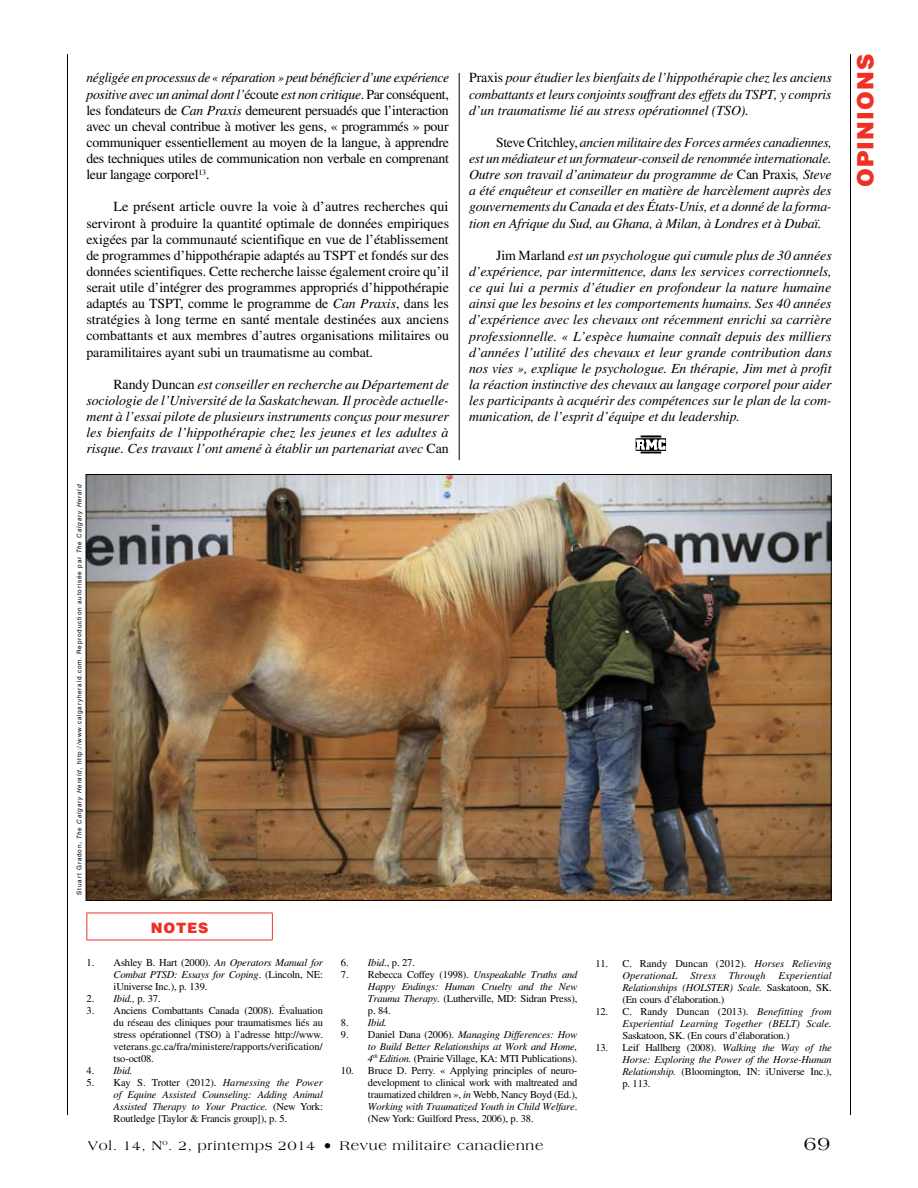
<style>
.page{position:relative;width:918px;height:1188px;background:#fff}
.page>*{position:absolute;margin:0;border:0;box-sizing:border-box;transform-origin:0 0}
.t1{font:900 22.5px "Helvetica LT Std";letter-spacing:.05em;color:#ee3124}
.t2{font:19.5px "Americana Std";color:#000}
.t3{font:900 14.25px "Helvetica LT Std";letter-spacing:.05em;color:#ee3124}
.t4{font:italic 13.8px/16.2px "Times LT Std";letter-spacing:-.005em;color:#000;text-align:justify}
.t5{font:13.8px/16.2px "Times LT Std";letter-spacing:-.015em;color:#000;text-align:justify}
.t6{font:13.5px "Americana Std";letter-spacing:.05em;color:#000}
.t7{font:italic 10.5px/12px "Times LT Std";letter-spacing:-.015em;color:#000;text-align:justify}
.t8{font:10.5px/12px "Times LT Std";letter-spacing:-.015em;color:#000;text-align:justify}
.t9{font:6.3px "Helvetica LT Std";letter-spacing:.125em;color:#000}
.s1{font-style:italic}
.s2{font-style:normal}
.s3{font-size:16.5px}
</style>
<div class="page">
<hr style="left:850px;top:54px;width:1px;height:1061px;background:#000">
<hr style="left:67px;top:54px;width:1px;height:1061px;background:#000">
<svg style="left:635px;top:435px;width:31px;height:18px"></svg>
<img style="left:88px;top:476px;width:742px;height:423px">
<svg style="left:86px;top:914px;width:1px;height:26px"></svg>
<hr style="left:86px;top:913px;width:187px;height:1px;background:#ee3124">
<svg style="left:272px;top:913px;width:1px;height:27px"></svg>
<hr style="left:86px;top:940px;width:187px;height:1px;background:#ee3124">
<hr style="left:459px;top:73px;width:1px;height:387px;background:#000">
<p class="t5" style="left:86px;top:70px;width:364px"><span class="s1">négligée en processus de « réparation » peut bénéficier d’une expérience positive avec un animal dont l’</span>écoute <span class="s1">est non critique</span>. Par conséquent, les fondateurs de <span class="s1">Can Praxis</span> demeurent persuadés que l’interaction avec un cheval contribue à motiver les gens, « programmés » pour communiquer essentiellement au moyen de la langue, à apprendre des techniques utiles de communication non verbale en comprenant leur langage corporel<sup>13</sup>.</p>
<p class="t5" style="left:86px;top:199px;width:364px;text-indent:27px">Le présent article ouvre la voie à d’autres recherches qui serviront à produire la quantité optimale de données empiriques exigées par la communauté scientifique en vue de l’établissement de programmes d’hippothérapie adaptés au TSPT et fondés sur des données scientifiques. Cette recherche laisse également croire qu’il serait utile d’intégrer des programmes appropriés d’hippothérapie adaptés au TSPT, comme le programme de <span class="s1">Can Praxis</span>, dans les stratégies à long terme en santé mentale destinées aux anciens combattants et aux membres d’autres organisations militaires ou paramilitaires ayant subi un traumatisme au combat.</p>
<p class="t4" style="left:86px;top:376px;width:364px;text-indent:27px"><span class="s2">Randy Duncan</span> est conseiller en recherche au Département de sociologie de l’Université de la Saskatchewan. Il procède actuelle&shy;ment à l’essai pilote de plusieurs instruments conçus pour mesurer les bienfaits de l’hippothérapie chez les jeunes et les adultes à risque. Ces travaux l’ont amené à établir un partenariat avec <span class="s2">Can</span></p>
<p class="t9" style="left:76px;top:895px;width:412px;rotate:-90deg">Stuart Gradon, <span class="s1">The Calgary Herald,</span> http://www.calgaryherald.com. Reproduction autorisée par <span class="s1">The Calgary Herald</span></p>
<p class="t3" style="left:151px;top:918px;width:59px">NOTES</p>
<p class="t4" style="left:469px;top:70px;width:364px"><span class="s2">Praxis</span> pour étudier les bienfaits de l’hippothérapie chez les anciens combattants et leurs conjoints souffrant des effets du TSPT, y compris d’un traumatisme lié au stress opérationnel (TSO).</p>
<p class="t4" style="left:469px;top:134px;width:364px;text-indent:27px"><span class="s2">Steve Critchley,</span> ancien militaire des Forces armées canadiennes, est un médiateur et un formateur-conseil de renommée internationale.<br>Outre son travail d’animateur du programme de <span class="s2">Can Praxis</span>, Steve a été enquêteur et conseiller en matière de harcèlement auprès des gouvernements du Canada et des États-Unis, et a donné de la forma&shy;tion en Afrique du Sud, au Ghana, à Milan, à Londres et à Dubaï.</p>
<p class="t4" style="left:469px;top:247px;width:364px;text-indent:27px"><span class="s2">Jim Marland</span> est un psychologue qui cumule plus de 30 années d’expérience, par intermittence, dans les services correctionnels, ce qui lui a permis d’étudier en profondeur la nature humaine ainsi que les besoins et les comportements humains. Ses 40 années d’expérience avec les chevaux ont récemment enrichi sa carrière professionnelle. « L’espèce humaine connaît depuis des milliers d’années l’utilité des chevaux et leur grande contribution dans nos vies », explique le psychologue. En thérapie, Jim met à profit la réaction instinctive des chevaux au langage corporel pour aider les participants à acquérir des compétences sur le plan de la com&shy;munication, de l’esprit d’équipe et du leadership.</p>
<p class="t8" style="left:114px;top:956px;width:211px;text-indent:-27px">1. Ashley B. Hart (2000). <span class="s1">An Operators Manual for Combat PTSD: Essays for Coping</span>. (Lincoln, NE: iUniverse Inc.), p. 139.</p>
<p class="t8" style="left:87px;top:992px;width:76px">2. <span class="s1">Ibid.,</span> p. 37.</p>
<p class="t8" style="left:114px;top:1004px;width:211px;text-indent:-27px">3. Anciens Combattants Canada (2008). Évaluation du réseau des cliniques pour traumatismes liés au stress opérationnel (TSO) à l’adresse http://www. veterans.gc.ca/fra/ministere/rapports/verification/ tso-oct08.</p>
<p class="t7" style="left:87px;top:1064px;width:47px"><span class="s2">4.</span> Ibid.</p>
<p class="t7" style="left:114px;top:1076px;width:211px;text-indent:-27px"><span class="s2">5. Kay S. Trotter (2012).</span> Harnessing the Power of Equine Assisted Counseling: Adding Animal Assisted Therapy to Your Practice. <span class="s2">(New York:<br>Routledge [Taylor &amp; Francis group]), p. 5.</span></p>
<p class="t8" style="left:341px;top:956px;width:76px">6. <span class="s1">Ibid</span>., p. 27.</p>
<p class="t7" style="left:368px;top:968px;width:211px;text-indent:-27px"><span class="s2">7. Rebecca Coffey (1998).</span> Unspeakable Truths and Happy Endings: Human Cruelty and the New Trauma Therapy<span class="s2">. (Lutherville, MD: Sidran Press), p. 84.</span></p>
<p class="t7" style="left:341px;top:1016px;width:47px"><span class="s2">8.</span> Ibid.</p>
<p class="t7" style="left:368px;top:1028px;width:211px;text-indent:-27px"><span class="s2">9. Daniel Dana (2006).</span> Managing Differences: How to Build Better Relationships at Work and Home, 4<sup>th</sup> Edition. <span class="s2">(Prairie Village, KA: MTI Publications).</span></p>
<p class="t8" style="left:368px;top:1064px;width:211px;text-indent:-27px">10. Bruce D. Perry. « Applying principles of neuro&shy;development to clinical work with maltreated and traumatized children », <span class="s1">in</span> Webb, Nancy Boyd (Ed.), <span class="s1">Working with Traumatized Youth in Child Welfare</span>. (New York: Guilford Press, 2006), p. 38.</p>
<p class="t7" style="left:622px;top:957px;width:211px;text-indent:-27px"><span class="s2">11. C. Randy Duncan (2012).</span> Horses Relieving OperationaL Stress Through Experiential Relationships (HOLSTER) Scale. <span class="s2">Saskatoon, SK. (En cours d’élaboration.)</span></p>
<p class="t7" style="left:595px;top:1005px;width:238px;text-align:right"><span class="s2">12. C. Randy Duncan (2013).</span> Benefitting from<br>Experiential Learning Together (BELT) Scale.</p>
<p class="t8" style="left:622px;top:1029px;width:169px">Saskatoon, SK. (En cours d’élaboration.)</p>
<p class="t7" style="left:622px;top:1041px;width:211px;text-indent:-27px"><span class="s2">13. Leif Hallberg (2008).</span> Walking the Way of the Horse: Exploring the Power of the Horse-Human Relationship. <span class="s2">(Bloomington, IN: iUniverse Inc.), p. 113.</span></p>
<p class="t6" style="left:88px;top:1138px;width:457px">Vol. 14, N<sup>o</sup>. 2, printemps 2014 <span class="s3">•</span> Revue militaire canadienne</p>
<h2 class="t2" style="left:804px;top:1132px;width:28px">69</h2>
<h1 class="t1" style="left:851px;top:187px;width:134px;rotate:-90deg">OPINIONS</h1>
</div>
